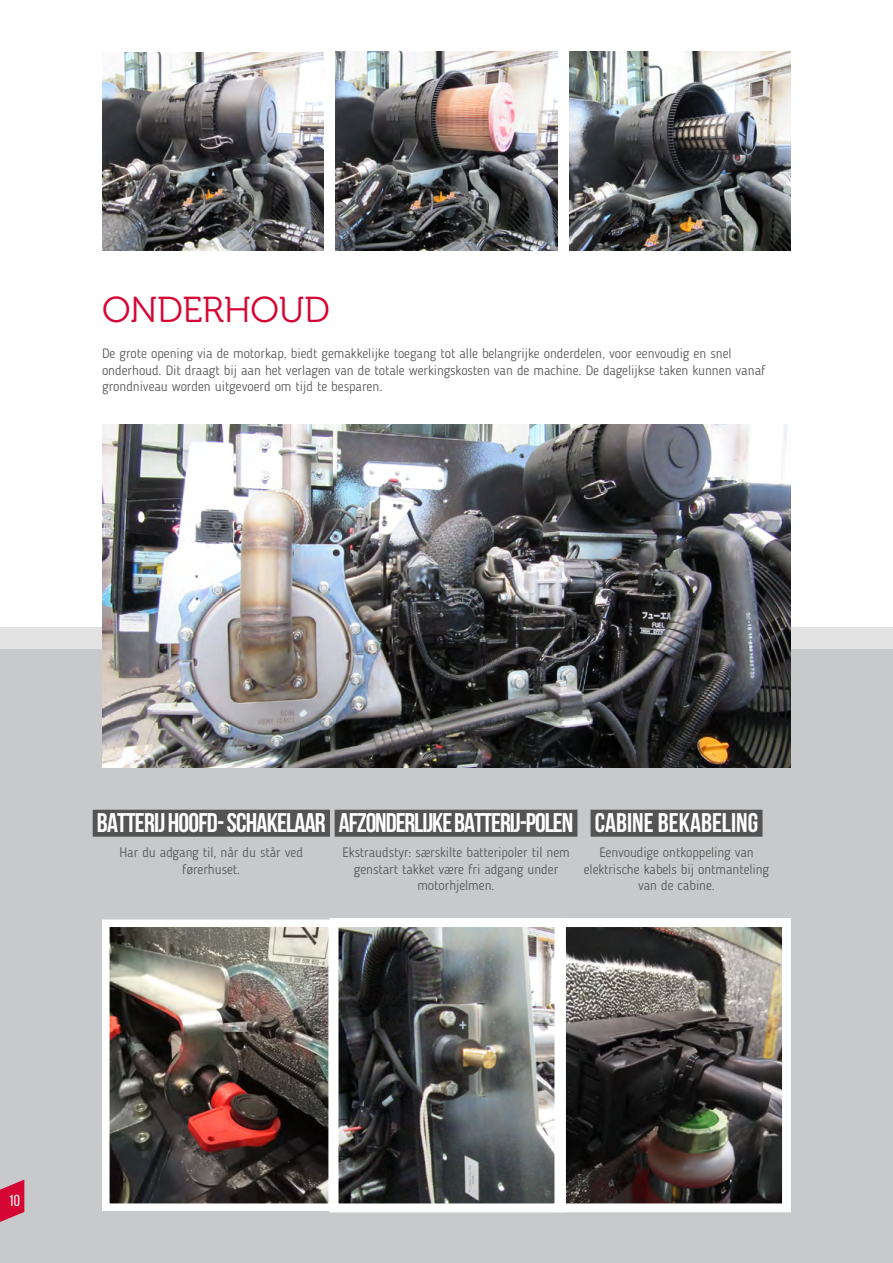
<style>
.page{position:relative;width:893px;height:1263px;background:#fff}
.page>*{position:absolute;margin:0;border:0;box-sizing:border-box;transform-origin:0 0}
.t1{font:36px "Museo 300";letter-spacing:-.01em;color:#d50634}
.t2{font:700 27px "Bebas Neue";letter-spacing:-.03em;color:#fff}
.t3{font:700 27px "Bebas Neue";color:#fff}
.t4{font:15.9px "Bebas Neue";color:#fff}
.t5{font:300 13.5px/16.5px "Blogger Sans";color:#535453;text-align:center}
</style>
<div class="page">
<div style="left:0;top:649px;width:893px;height:614px;background:#c7c9ca"></div>
<div style="left:0;top:627px;width:893px;height:22px;background:#e3e3e4"></div>
<div style="left:93px;top:810px;width:237px;height:27px;background:#535453"></div>
<div style="left:335px;top:810px;width:242px;height:27px;background:#535453"></div>
<div style="left:591px;top:810px;width:171px;height:27px;background:#535453"></div>
<img style="left:336px;top:52px;width:221px;height:198px">
<img style="left:102px;top:53px;width:221px;height:197px">
<img style="left:570px;top:52px;width:221px;height:198px">
<img style="left:102px;top:424px;width:689px;height:343px">
<img style="left:568px;top:918px;width:223px;height:295px">
<img style="left:102px;top:919px;width:223px;height:292px">
<img style="left:325px;top:918px;width:243px;height:295px">
<svg style="left:0;top:1179px;width:24px;height:43px"></svg>
<h1 class="t1" style="left:102px;top:290px;width:229px">ONDERHOUD</h1>
<p class="t5" style="left:102px;top:345px;width:665px;text-align:left">De grote opening via de motorkap, biedt gemakkelijke toegang tot alle belangrijke onderdelen, voor eenvoudig en snel onderhoud. Dit draagt bij aan het verlagen van de totale werkingskosten van de machine. De dagelijkse taken kunnen vanaf grondniveau worden uitgevoerd om tijd te besparen.</p>
<h2 class="t2" style="left:97px;top:808px;width:230px">BATTERIJ HOOFD- SCHAKELAAR</h2>
<p class="t5" style="left:120px;top:844px;width:185px">Har du adgang til, når du står ved førerhuset.</p>
<h2 class="t2" style="left:339px;top:808px;width:236px">AFZONDERLIJKE BATTERIJ-POLEN</h2>
<p class="t5" style="left:342px;top:844px;width:229px">Ekstraudstyr: særskilte batteripoler til nem genstart takket være fri adgang under motorhjelmen.</p>
<h2 class="t3" style="left:595px;top:808px;width:165px">CABINE BEKABELING</h2>
<p class="t5" style="left:584px;top:844px;width:187px">Eenvoudige ontkoppeling van elektrische kabels bij ontmanteling van de cabine.</p>
<p class="t4" style="left:8px;top:1192px;width:13px">10</p>
</div>
